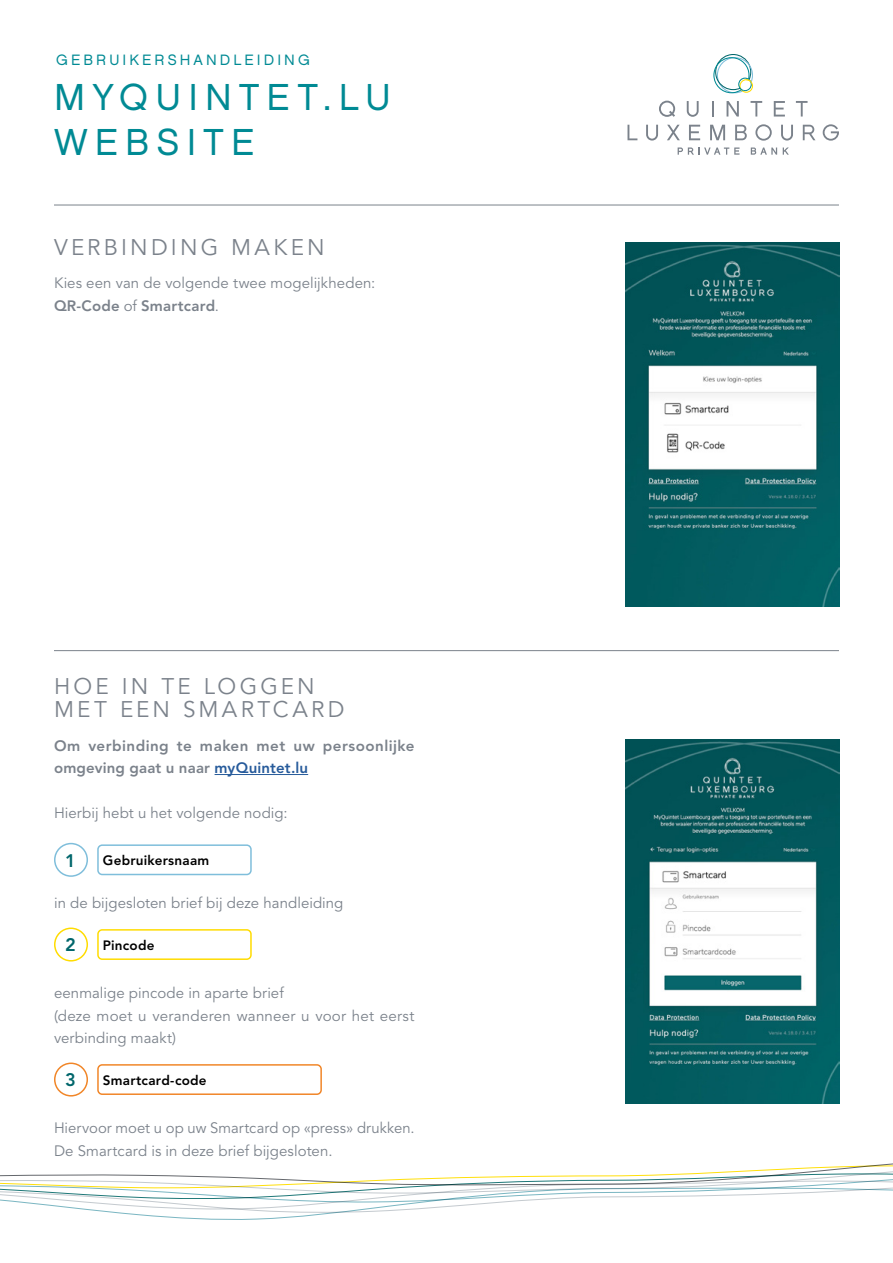
<style>
.page{position:relative;width:893px;height:1263px;background:#fff}
.page>*{position:absolute;margin:0;border:0;box-sizing:border-box;transform-origin:0 0}
.t1{font:37.5px/45px "Chalet London Nineteen Sixty";letter-spacing:.19em;color:#008a94}
.t2{font:22.5px/23.2px "Avenir LT Std";letter-spacing:.145em;color:#7b828b}
.t3{font:800 18px "Avenir LT Std";color:#00666b}
.t4{font:15px/22.5px "Avenir LT Std";letter-spacing:.005em;color:#7b828b}
.t5{font:800 15px/22.5px "Avenir LT Std";letter-spacing:.02em;color:#7b828b}
.t6{font:15px "Chalet London Nineteen Sixty";letter-spacing:.205em;color:#008a94}
.t7{font:800 13.5px "Avenir LT Std";letter-spacing:.015em;color:#000}
.s1{font-weight:800}
.s2{color:#275b9b}
</style>
<div class="page">
<hr style="left:215px;top:774px;width:93px;height:1px;background:#275b9b">
<div style="left:97px;top:844px;width:155px;height:31px;border:2px solid #7fbedb;border-radius:4px"></div>
<div style="left:54px;top:843px;width:34px;height:34px;border:2px solid #7fbedb;border-radius:50%"></div>
<div style="left:97px;top:929px;width:155px;height:31px;border:2px solid #ffdc00;border-radius:4px"></div>
<div style="left:54px;top:927px;width:34px;height:34px;border:2px solid #ffdc00;border-radius:50%"></div>
<div style="left:97px;top:1064px;width:225px;height:31px;border:2px solid #f18628;border-radius:4px"></div>
<div style="left:54px;top:1062px;width:34px;height:34px;border:2px solid #f18628;border-radius:50%"></div>
<svg style="left:0;top:1163px;width:893px;height:57px"></svg>
<svg style="left:713px;top:54px;width:40px;height:40px"></svg>
<svg style="left:735px;top:125px;width:12px;height:15px"></svg>
<svg style="left:646px;top:125px;width:12px;height:16px"></svg>
<svg style="left:781px;top:125px;width:12px;height:16px"></svg>
<svg style="left:689px;top:125px;width:11px;height:15px"></svg>
<svg style="left:803px;top:125px;width:12px;height:15px"></svg>
<svg style="left:755px;top:124px;width:17px;height:17px"></svg>
<svg style="left:627px;top:125px;width:10px;height:15px"></svg>
<svg style="left:823px;top:124px;width:16px;height:17px"></svg>
<svg style="left:710px;top:125px;width:15px;height:15px"></svg>
<svg style="left:667px;top:125px;width:13px;height:15px"></svg>
<svg style="left:659px;top:101px;width:16px;height:16px"></svg>
<svg style="left:687px;top:101px;width:12px;height:16px"></svg>
<svg style="left:712px;top:101px;width:1px;height:16px"></svg>
<svg style="left:751px;top:101px;width:11px;height:16px"></svg>
<svg style="left:796px;top:101px;width:11px;height:16px"></svg>
<svg style="left:774px;top:101px;width:11px;height:16px"></svg>
<svg style="left:727px;top:101px;width:12px;height:16px"></svg>
<svg style="left:751px;top:148px;width:26px;height:7px"></svg>
<svg style="left:783px;top:148px;width:6px;height:7px"></svg>
<svg style="left:678px;top:147px;width:61px;height:8px"></svg>
<img style="left:625px;top:739px;width:214px;height:364px">
<img style="left:625px;top:242px;width:215px;height:365px">
<hr style="left:54px;top:650px;width:785px;height:1px;background:#7b828b">
<hr style="left:54px;top:205px;width:785px;height:1px;background:#7b828b">
<p class="t6" style="left:56px;top:51px;width:255px">GEBRUIKERSHANDLEIDING</p>
<h1 class="t1" style="left:54px;top:75px;width:338px">MYQUINTET.LU<br>WEBSITE</h1>
<h2 class="t2" style="left:54px;top:236px;width:272px">VERBINDING MAKEN</h2>
<p class="t4" style="left:54px;top:272px;width:323px">Kies een van de volgende twee mogelijkheden:<br><span class="s1">QR-Code</span> of <span class="s1">Smartcard</span>.</p>
<h2 class="t2" style="left:54px;top:675px;width:292px">HOE IN TE LOGGEN<br>MET EEN SMARTCARD</h2>
<p class="t5" style="left:54px;top:734px;width:362px">Om verbinding te maken met uw persoonlijke omgeving gaat u naar <span class="s2">myQuintet.lu</span></p>
<p class="t4" style="left:54px;top:802px;width:235px">Hierbij hebt u het volgende nodig:</p>
<p class="t3" style="left:65px;top:850px;width:12px">1</p>
<p class="t7" style="left:103px;top:852px;width:108px">Gebruikersnaam</p>
<p class="t4" style="left:54px;top:892px;width:291px">in de bijgesloten brief bij deze handleiding</p>
<p class="t3" style="left:65px;top:934px;width:12px">2</p>
<p class="t7" style="left:103px;top:937px;width:53px">Pincode</p>
<p class="t4" style="left:54px;top:982px;width:362px">eenmalige pincode in aparte brief<br>(deze moet u veranderen wanneer u voor het eerst verbinding maakt)</p>
<p class="t3" style="left:65px;top:1069px;width:12px">3</p>
<p class="t7" style="left:103px;top:1072px;width:105px">Smartcard-code</p>
<p class="t4" style="left:54px;top:1117px;width:362px">Hiervoor moet u op uw Smartcard op «press» drukken.<br>De Smartcard is in deze brief bijgesloten.</p>
</div>
